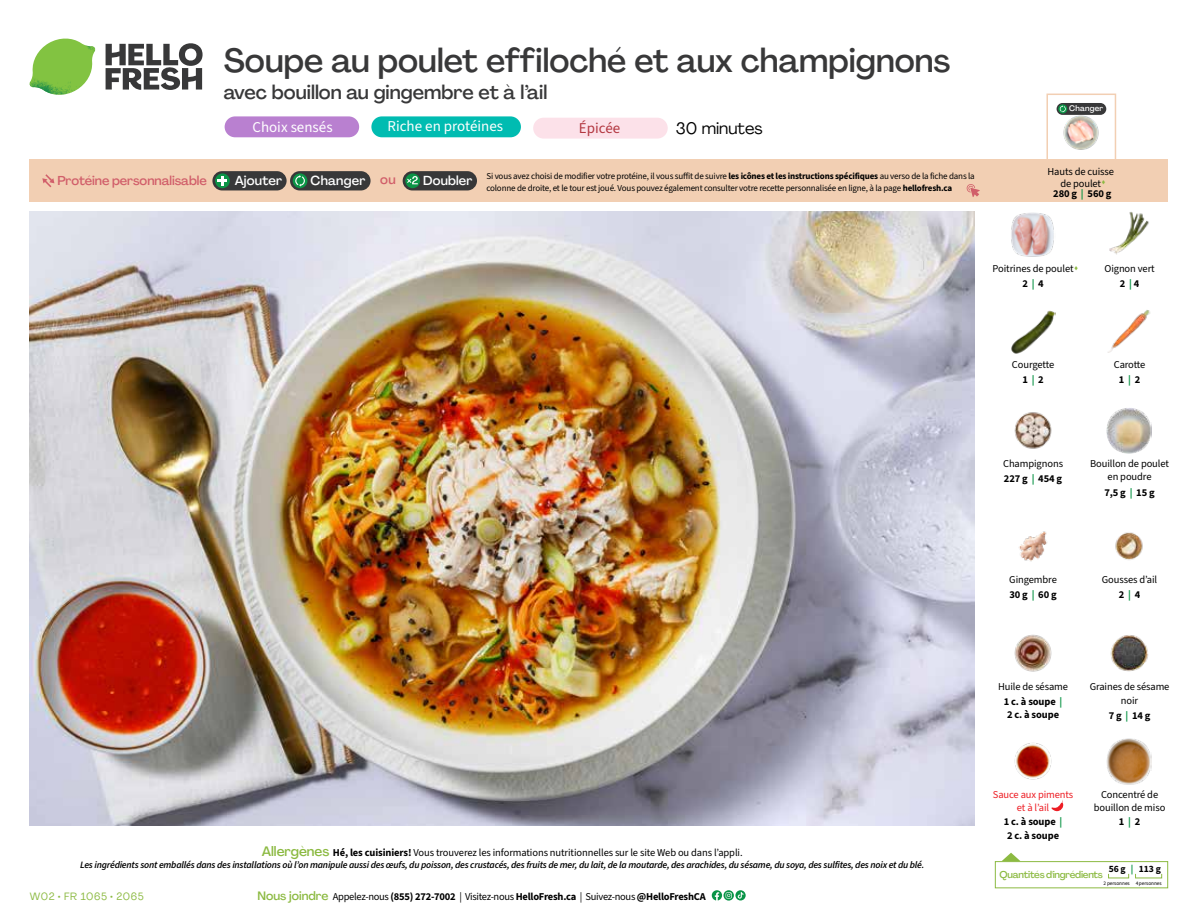
<style>
.page{position:relative;width:1188px;height:918px;background:#fff}
.page>*{position:absolute;margin:0;border:0;box-sizing:border-box;transform-origin:0 0}
.t1{font:500 33px "Agrandir";color:#383839}
.t2{font:500 19.5px "Agrandir";color:#383839}
.t3{font:16.5px "Agrandir";color:#000}
.t4{font:15px "Source Sans 3";color:#fff}
.t5{font:15px "Source Sans 3";color:#b33841}
.t6{font:500 12.9px "Agrandir";letter-spacing:.015em;color:#fff}
.t7{font:500 12.75px "Agrandir";letter-spacing:-.005em;color:#d15f6a}
.t8{font:10.5px/14.9px "Source Sans 3";letter-spacing:-.01em;color:#000;text-align:center}
.t9{font:700 10.5px "Source Sans 3";letter-spacing:-.02em;color:#000}
.t10{font:10.5px/13.6px "Source Sans 3";letter-spacing:-.01em;color:#ed1d24;text-align:center}
.t11{font:10.5px "Agrandir";letter-spacing:.05em;color:#8cba42}
.t12{font:italic 600 9.75px "Source Sans 3";letter-spacing:-.02em;color:#000}
.t13{font:500 9.75px "Agrandir";letter-spacing:-.025em;color:#8cba42}
.t14{font:700 9.6px "Source Sans 3";color:#000}
.t15{font:9px/12px "Source Sans 3";letter-spacing:-.02em;color:#000}
.t16{font:500 7.95px "Agrandir";letter-spacing:.02em;color:#fff}
.t17{font:5.25px "Source Sans 3";letter-spacing:-.01em;color:#000}
.s1{color:#d15f6a}
.s2{color:#8cba42}
.s3{color:#0b9446}
.s4{font-weight:700}
.s5{font-weight:700;color:#0b9446}
.s6{font-family:"Agrandir";font-weight:500;font-size:13.5px;color:#8cba42}
.s7{font-family:"Agrandir";font-weight:500;font-size:12px;color:#8cba42}
.s8{font-weight:400}
.s9{font-weight:700;color:#000}
</style>
<div class="page">
<svg style="left:106px;top:43px;width:97px;height:47px"></svg>
<svg style="left:34px;top:39px;width:59px;height:38px"></svg>
<img style="left:65px;top:39px;width:30px;height:25px">
<img style="left:33px;top:60px;width:56px;height:10px">
<img style="left:29px;top:64px;width:58px;height:31px">
<img style="left:64px;top:70px;width:25px;height:24px">
<img style="left:30px;top:211px;width:945px;height:615px">
<img style="left:1011px;top:310px;width:45px;height:44px">
<img style="left:1108px;top:310px;width:43px;height:43px">
<img style="left:1014px;top:412px;width:38px;height:37px">
<img style="left:1106px;top:408px;width:46px;height:45px">
<img style="left:1019px;top:531px;width:28px;height:31px">
<img style="left:1115px;top:532px;width:28px;height:28px">
<img style="left:1014px;top:634px;width:38px;height:38px">
<img style="left:1014px;top:743px;width:38px;height:37px">
<img style="left:1106px;top:739px;width:46px;height:45px">
<img style="left:1109px;top:212px;width:40px;height:43px">
<img style="left:1011px;top:212px;width:43px;height:45px">
<img style="left:1110px;top:635px;width:39px;height:37px">
<svg style="left:1051px;top:800px;width:12px;height:12px"></svg>
<div style="left:30px;top:160px;width:1138px;height:42px;background:#f2cfb3"></div>
<svg style="left:42px;top:174px;width:12px;height:13px"></svg>
<div style="left:403px;top:171px;width:74px;height:19px;background:#383839;border-radius:10px"></div>
<svg style="left:405px;top:173px;width:15px;height:15px"></svg>
<svg style="left:406px;top:176px;width:12px;height:8px"></svg>
<div style="left:290px;top:171px;width:81px;height:19px;background:#383839;border-radius:10px"></div>
<div style="left:293px;top:173px;width:14px;height:15px;background:#0b9446;border-radius:50%"></div>
<svg style="left:295px;top:175px;width:10px;height:12px"></svg>
<div style="left:212px;top:171px;width:75px;height:19px;background:#383839;border-radius:10px"></div>
<svg style="left:215px;top:173px;width:15px;height:15px"></svg>
<svg style="left:218px;top:176px;width:9px;height:10px"></svg>
<svg style="left:967px;top:184px;width:13px;height:13px"></svg>
<div style="left:1046px;top:94px;width:70px;height:69px;border:2px solid #f2cfb3"></div>
<img style="left:1060px;top:114px;width:43px;height:36px">
<div style="left:1057px;top:103px;width:49px;height:12px;background:#383839;border-radius:6px"></div>
<svg style="left:1058px;top:104px;width:9px;height:9px"></svg>
<svg style="left:1060px;top:105px;width:6px;height:8px"></svg>
<svg style="left:1002px;top:853px;width:18px;height:8px"></svg>
<div style="left:995px;top:861px;width:173px;height:27px;border:1px solid #8cba42"></div>
<svg style="left:735px;top:890px;width:11px;height:11px"></svg>
<svg style="left:712px;top:890px;width:31px;height:11px"></svg>
<div style="left:533px;top:118px;width:135px;height:21px;background:#fce1e9;border-radius:10px"></div>
<div style="left:225px;top:116px;width:134px;height:21px;background:#b980d0;border-radius:10px"></div>
<div style="left:371px;top:116px;width:150px;height:21px;background:#00bcb1;border-radius:10px"></div>
<h1 class="t1" style="left:224px;top:40px;width:728px">Soupe au poulet effiloché et aux champignons</h1>
<h2 class="t2" style="left:224px;top:80px;width:325px">avec bouillon au gingembre et à l’ail</h2>
<h3 class="t3" style="left:676px;top:118px;width:88px">30 minutes</h3>
<h3 class="t4" style="left:252px;top:118px;width:82px">Choix sensés</h3>
<h3 class="t4" style="left:388px;top:117px;width:117px">Riche en protéines</h3>
<h3 class="t5" style="left:579px;top:119px;width:43px">Épicée</h3>
<p class="t16" style="left:1069px;top:104px;width:35px">Changer</p>
<p class="t7" style="left:57px;top:173px;width:151px">Protéine personnalisable</p>
<p class="t6" style="left:235px;top:172px;width:49px">Ajouter</p>
<p class="t6" style="left:311px;top:172px;width:87px">Changer <span class="s1">ou</span></p>
<p class="t6" style="left:423px;top:172px;width:51px">Doubler</p>
<p class="t8" style="left:1048px;top:165px;width:68px;line-height:12px">Hauts de cuisse de poulet<span class="s2">▲</span></p>
<p class="t9" style="left:1053px;top:187px;width:60px">280 g <span class="s3">|</span> 560 g</p>
<p class="t15" style="left:486px;top:170px;width:490px">Si vous avez choisi de modifier votre protéine, il vous suffit de suivre <span class="s4">les icônes et les instructions spécifiques</span> au verso de la fiche dans la colonne de droite, et le tour est joué. Vous pouvez également consulter votre recette personnalisée en ligne, à la page <span class="s4">hellofresh.ca</span></p>
<p class="t8" style="left:993px;top:260px;width:88px;line-height:15.6px">Poitrines de poulet<span class="s2">▲<br></span><span class="s4">2</span> <span class="s5">|</span> <span class="s4">4</span></p>
<p class="t8" style="left:1104px;top:260px;width:52px;line-height:15.6px">Oignon vert<br><span class="s4">2</span> <span class="s5">|</span> <span class="s4">4</span></p>
<p class="t8" style="left:1012px;top:357px;width:44px">Courgette<br><span class="s4">1</span> <span class="s5">|</span> <span class="s4">2</span></p>
<p class="t8" style="left:1114px;top:357px;width:33px">Carotte<br><span class="s4">1</span> <span class="s5">|</span> <span class="s4">2</span></p>
<p class="t8" style="left:1003px;top:456px;width:61px;text-align:left">Champignons<br><span class="s4">227 g</span> <span class="s5">|</span> <span class="s4">454 g</span></p>
<p class="t8" style="left:1090px;top:457px;width:80px;line-height:13.5px">Bouillon de poulet en poudre</p>
<p class="t9" style="left:1104px;top:485px;width:52px">7,5 g <span class="s3">|</span> 15 g</p>
<p class="t8" style="left:1009px;top:572px;width:49px;text-align:left">Gingembre<br><span class="s4">30g</span> <span class="s5">|</span> <span class="s4">60g</span></p>
<p class="t8" style="left:1102px;top:572px;width:57px">Gousses d’ail<br><span class="s4">2</span> <span class="s5">|</span> <span class="s4">4</span></p>
<p class="t8" style="left:998px;top:679px;width:71px">Huile de sésame<br><span class="s4">1 c. à soupe</span> <span class="s5">|</span></p>
<p class="t9" style="left:1007px;top:708px;width:54px">2 c. à soupe</p>
<p class="t8" style="left:1090px;top:680px;width:81px;line-height:13.5px">Graines de sésame noir</p>
<p class="t9" style="left:1109px;top:708px;width:43px">7g <span class="s3">|</span> 14g</p>
<p class="t8" style="left:262px;top:845px;width:482px"><span class="s6">Allergènes</span> <span class="s4">Hé, les cuisiniers!</span> Vous trouverez les informations nutritionnelles sur le site Web ou dans l’appli.</p>
<p class="t12" style="left:80px;top:859px;width:846px">Les ingrédients sont emballés dans des installations où l’on manipule aussi des œufs, du poisson, des crustacés, des fruits de mer, du lait, de la moutarde, des arachides, du sésame, du soya, des sulfites, des noix et du blé.</p>
<p class="t9" style="left:257px;top:889px;width:450px"><span class="s7">Nous joindre</span> <span class="s8">Appelez-nous</span> (855) 272-7002 <span class="s8">| Visitez-nous</span> HelloFresh.ca <span class="s8">| Suivez-nous</span> @HelloFreshCA</p>
<p class="t11" style="left:30px;top:890px;width:115px">W02 • FR 1065 • 2065</p>
<p class="t10" style="left:993px;top:787px;width:82px">Sauce aux piments et à l’ail<br><span class="s9">1 c. à soupe</span> <span class="s5">|<br></span><span class="s9">2 c. à soupe</span></p>
<p class="t8" style="left:1094px;top:787px;width:73px;line-height:13.8px">Concentré de bouillon de miso<br><span class="s4">1</span> <span class="s5">|</span> <span class="s4">2</span></p>
<p class="t14" style="left:1109px;top:863px;width:54px">56 g <span class="s3">|</span> 113 g</p>
<p class="t17" style="left:1103px;top:880px;width:60px">2 personnes 4 personnes</p>
<p class="t13" style="left:1000px;top:869px;width:105px">Quantités d'ingrédients</p>
</div>
